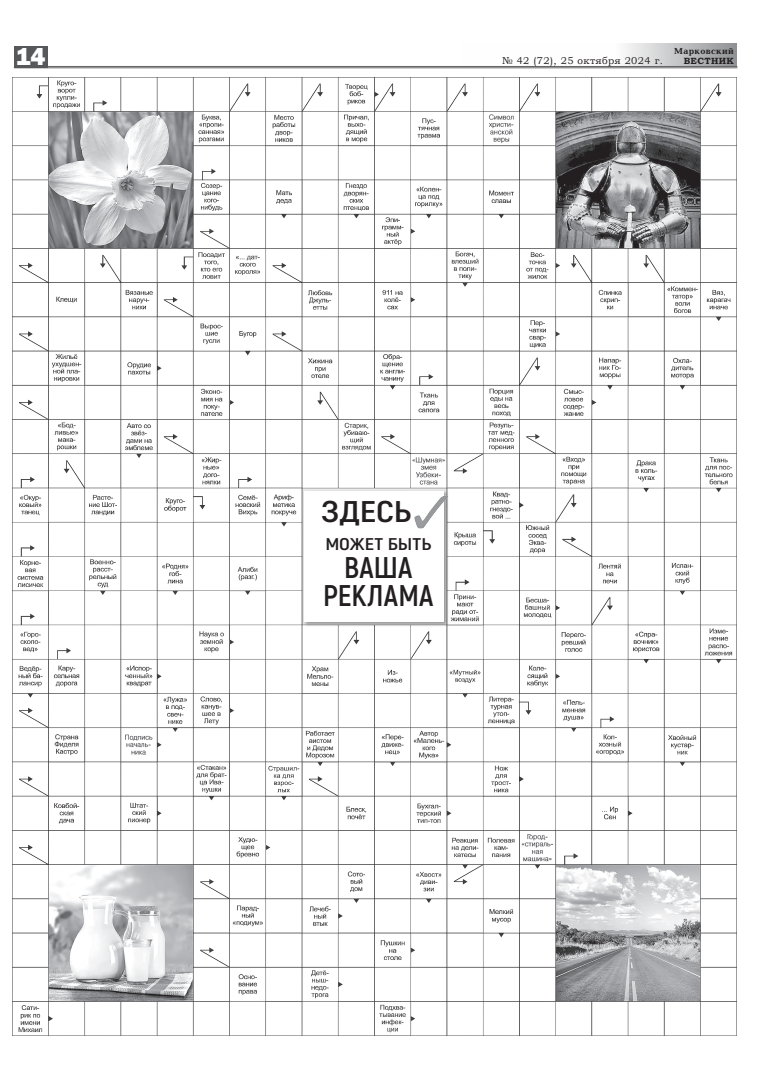
<style>
.page{position:relative;width:766px;height:1078px;background:#fff}
.page>*{position:absolute;margin:0;border:0;box-sizing:border-box;transform-origin:0 0}
.t1{font:700 29.9px/27.9px "Akrobat";letter-spacing:.005em;color:#231f20;text-align:center}
.t2{font:700 29.9px "Akrobat";letter-spacing:.005em;color:#231f20;scale:1.2 1}
.t3{font:800 25.3px "Franklin Gothic";color:#fff}
.t4{font:700 17px "Akrobat";letter-spacing:.005em;color:#231f20;scale:1.2 1}
.t5{font:10px "Bookman Old Style";letter-spacing:.04em;color:#231f20}
.t6{font:700 9px "Baltica";letter-spacing:.04em;color:#231f20}
.t7{font:700 9px "Bookman Old Style";letter-spacing:.04em;color:#231f20}
</style>
<div class="page">
<svg style="left:625px;top:43px;width:112px;height:22px;background:#c1c2c4"></svg>
<hr style="left:14px;top:66px;width:723px;height:1px;background:#636366">
<hr style="left:14px;top:67px;width:723px;height:1px;background:#636366">
<div style="left:14px;top:46px;width:33px;height:22px;background:#57585a"></div>
<img style="left:12px;top:77px;width:724px;height:958px">
<div style="left:303px;top:490px;width:145px;height:136px;background:#231f20;opacity:.4"></div>
<div style="left:304px;top:491px;width:139px;height:130px;background:#fff"></div>
<img style="left:410px;top:489px;width:37px;height:45px">
<p class="t6" style="left:674px;top:46px;width:61px">Марковский</p>
<h2 class="t3" style="left:16px;top:40px;width:31px">14</h2>
<p class="t5" style="left:502px;top:54px;width:162px">№ 42 (72), 25 октября 2024 г.</p>
<p class="t7" style="left:683px;top:54px;width:52px">ВЕСТНИК</p>
<h1 class="t2" style="left:321px;top:493px;width:76px">ЗДЕСЬ</h1>
<h3 class="t4" style="left:325px;top:533px;width:90px">МОЖЕТ БЫТЬ</h3>
<h1 class="t1" style="left:323px;top:553px;width:112px">ВАША<br>РЕКЛАМА</h1>
</div>
